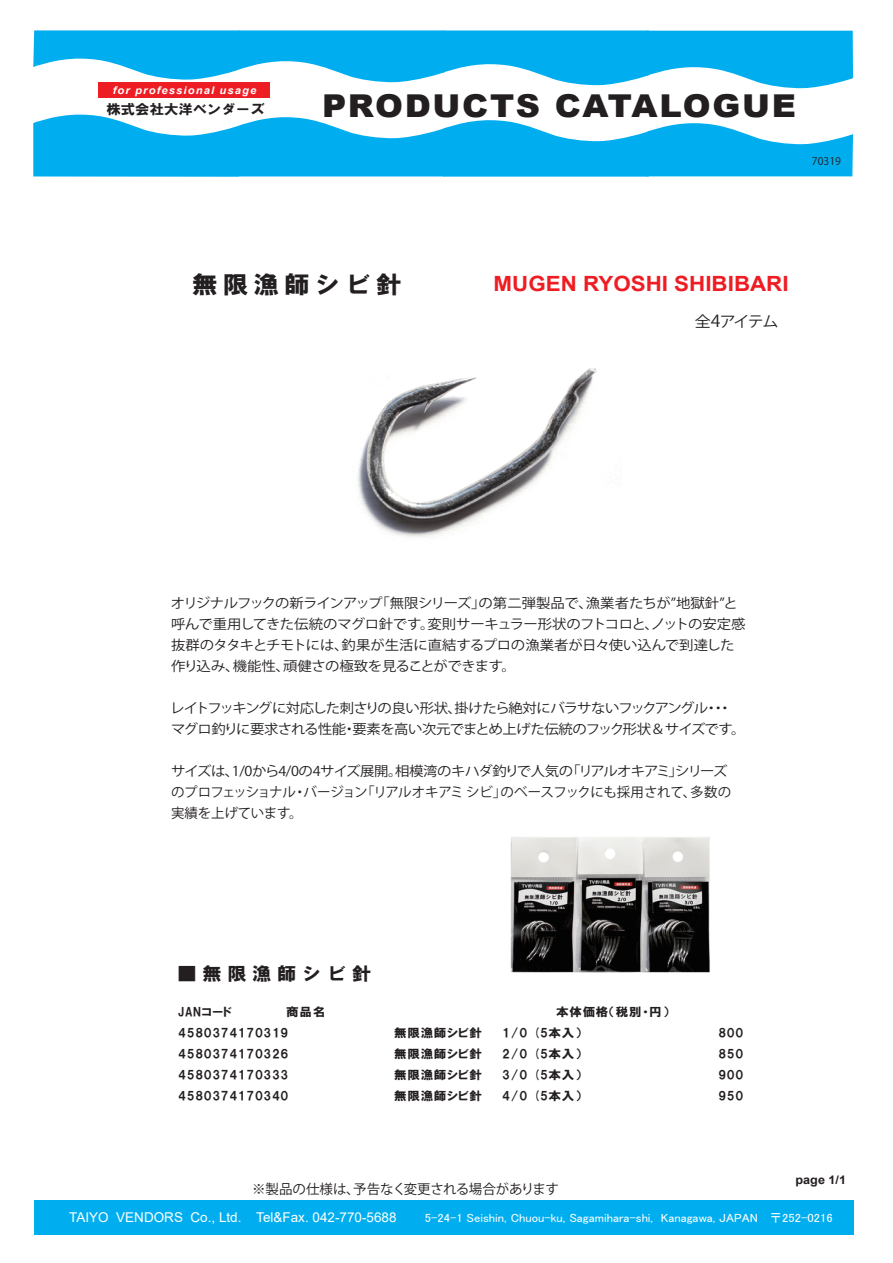
<style>
.page{position:relative;width:893px;height:1263px;background:#fff}
.page>*{position:absolute;margin:0;border:0;box-sizing:border-box;transform-origin:0 0}
.t1{font:900 31.5px "Arial";letter-spacing:.05em;color:#231f20;scale:1.07 1}
.t2{font:24px "HG Soei Kakugothic UB";letter-spacing:.2em;color:#231f20;scale:1.07 1}
.t3{font:700 21px "Arial";color:#ee1d23;scale:1.07 1}
.t4{font:18px "HG Soei Kakugothic UB";letter-spacing:.3em;color:#231f20;scale:1.07 1}
.t5{font:15px "Koz Go Pro";color:#231f20;scale:1.07 1}
.t6{font:13.5px/21px "Koz Go Pro";letter-spacing:-.04em;color:#231f20;scale:1.07 1}
.t7{font:13.5px/21px "Koz Go Pr 6 N";letter-spacing:-.025em;color:#231f20}
.t8{font:13.5px "Arial";color:#fff}
.t9{font:13.5px "Koz Go Pro";letter-spacing:-.01em;color:#231f20}
.t10{font:13.5px "HGS Soei Kakugothic UB";color:#231f20;scale:1.07 1}
.t11{font:11.85px "HGP Soei Kakugothic UB";letter-spacing:.05em;color:#231f20;scale:1.07 1}
.t12{font:11.85px "MS P Gothic";color:#fff;scale:1.07 1}
.t13{font:700 11.85px "Arial";color:#231f20;scale:1.07 1}
.t14{font:italic 700 10.5px "Arial";letter-spacing:.1em;color:#fff;scale:1.07 1}
.t15{font:10.5px "Koz Go Pro";color:#231f20}
.s1{font-size:16.5px}
</style>
<div class="page">
<svg style="left:33px;top:30px;width:820px;height:59px"></svg>
<svg style="left:33px;top:114px;width:820px;height:63px"></svg>
<div style="left:99px;top:82px;width:171px;height:16px;background:#ee1d23"></div>
<div style="left:34px;top:1200px;width:820px;height:35px;background:#00aeef"></div>
<img style="left:357px;top:368px;width:240px;height:170px">
<img style="left:510px;top:837px;width:200px;height:136px">
<p class="t14" style="left:113px;top:84px;width:136px">for professional usage</p>
<p class="t10" style="left:106px;top:102px;width:149px">株式会社大洋ベンダーズ</p>
<h1 class="t1" style="left:322px;top:82px;width:445px">PRODUCTS CATALOGUE</h1>
<p class="t15" style="left:812px;top:154px;width:30px">70319</p>
<h2 class="t2" style="left:192px;top:272px;width:197px">無限漁師シビ針</h2>
<h3 class="t3" style="left:494px;top:269px;width:277px">MUGEN RYOSHI SHIBIBARI</h3>
<p class="t5" style="left:695px;top:311px;width:80px">全<span class="s1">4</span>アイテム</p>
<p class="t6" style="left:171px;top:593px;width:539px">オリジナルフックの新ラインアップ「無限シリーズ」の第二弾製品で、漁業者たちが”地獄針”と呼んで重用してきた伝統のマグロ針です。変則サーキュラー形状のフトコロと、ノットの安定感抜群のタタキとチモトには、釣果が生活に直結するプロの漁業者が日々使い込んで到達した作り込み、機能性、頑健さの極致を見ることができます。</p>
<p class="t6" style="left:170px;top:698px;width:539px">レイトフッキングに対応した刺さりの良い形状、掛けたら絶対にバラサないフックアングル・・・マグロ釣りに要求される性能・要素を高い次元でまとめ上げた伝統のフック形状＆サイズです。</p>
<p class="t6" style="left:171px;top:761px;width:522px">サイズは、1/0から4/0の4サイズ展開。相模湾のキハダ釣りで人気の「リアルオキアミ」シリーズ</p>
<p class="t7" style="left:171px;top:782px;width:562px">のプロフェッショナル・バージョン「リアルオキアミ シビ」のベースフックにも採用されて、多数の実績を上げています。</p>
<h3 class="t4" style="left:177px;top:964px;width:183px">■無限漁師シビ針</h3>
<p class="t11" style="left:178px;top:1005px;width:52px">JANコード</p>
<p class="t11" style="left:286px;top:1005px;width:38px">商品名</p>
<p class="t11" style="left:556px;top:1005px;width:107px">本体価格（税別・円）</p>
<p class="t11" style="left:178px;top:1026px;width:105px">4580374170319</p>
<p class="t11" style="left:394px;top:1026px;width:84px">無限漁師シビ針</p>
<p class="t11" style="left:502px;top:1026px;width:75px">1/0 (5本入）</p>
<p class="t11" style="left:718px;top:1026px;width:25px">800</p>
<p class="t11" style="left:178px;top:1047px;width:105px">4580374170326</p>
<p class="t11" style="left:394px;top:1047px;width:84px">無限漁師シビ針</p>
<p class="t11" style="left:502px;top:1047px;width:75px">2/0 (5本入）</p>
<p class="t11" style="left:718px;top:1047px;width:25px">850</p>
<p class="t11" style="left:178px;top:1068px;width:105px">4580374170333</p>
<p class="t11" style="left:394px;top:1068px;width:84px">無限漁師シビ針</p>
<p class="t11" style="left:502px;top:1068px;width:75px">3/0 (5本入）</p>
<p class="t11" style="left:718px;top:1068px;width:25px">900</p>
<p class="t11" style="left:178px;top:1089px;width:105px">4580374170340</p>
<p class="t11" style="left:394px;top:1089px;width:84px">無限漁師シビ針</p>
<p class="t11" style="left:502px;top:1089px;width:75px">4/0 (5本入）</p>
<p class="t11" style="left:718px;top:1089px;width:25px">950</p>
<p class="t9" style="left:252px;top:1180px;width:308px">※製品の仕様は、予告なく変更される場合があります</p>
<p class="t13" style="left:796px;top:1171px;width:49px">page 1/1</p>
<p class="t8" style="left:69px;top:1208px;width:329px">TAIYO VENDORS Co., Ltd. Tel&amp;Fax. 042-770-5688</p>
<p class="t12" style="left:425px;top:1211px;width:383px">5-24-1 Seishin, Chuou-ku, Sagamihara-shi, Kanagawa, JAPAN 〒252-0216</p>
</div>
